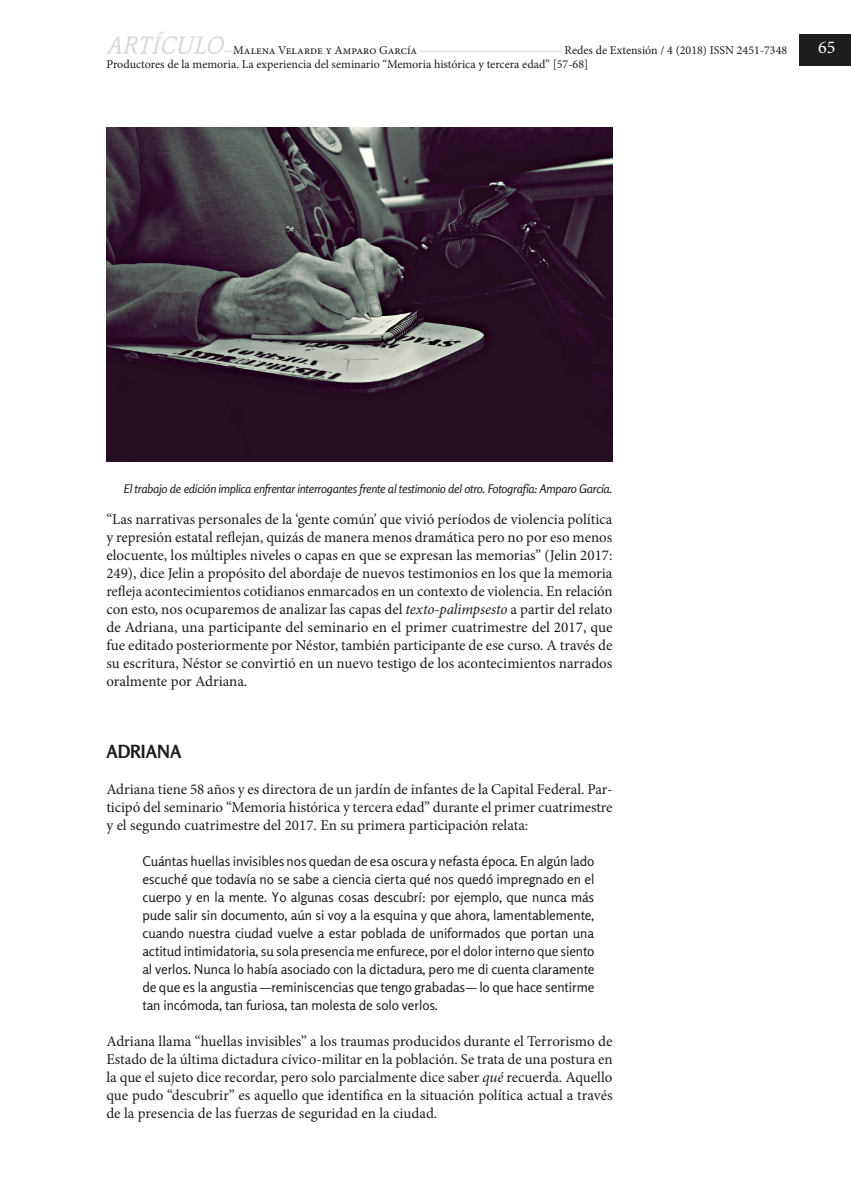
<style>
.page{position:relative;width:851px;height:1191px;background:#fff}
.page>*{position:absolute;margin:0;border:0;box-sizing:border-box;transform-origin:0 0}
.Art____Subtítulo{font:700 18px "Rosario";color:#1d1d1b}
.t1{font:18px "Minion Pro";color:#fff}
.Art____Texto_princip{font:15px/18px "Minion Pro";color:#1d1d1b;text-align:justify}
.Art____Cita{font:13.5px/18px "Rosario";letter-spacing:-.01em;color:#1d1d1b;text-align:justify}
.t2{font:12px "Minion Pro";color:#1d1d1b}
.Art____Fuente_cuadro{font:italic 12px "Rosario";letter-spacing:-.025em;color:#1d1d1b}
.s1{font-style:italic}
</style>
<div class="page">
<hr style="left:106px;top:51px;width:546px;height:1px;background:#dadada">
<div style="left:561px;top:43px;width:226px;height:15px;background:#fff"></div>
<div style="left:799px;top:35px;width:51px;height:31px;background:#1d1d1b"></div>
<div style="left:233px;top:43px;width:187px;height:15px;background:#fff"></div>
<svg style="left:106px;top:31px;width:118px;height:23px"></svg>
<img style="left:106px;top:128px;width:506px;height:333px">
<p class="t2" style="left:233px;top:42px;width:186px">Malena Velarde y Amparo García</p>
<p class="t2" style="left:564px;top:42px;width:224px">Redes de Extensión / 4 (2018) ISSN 2451-7348</p>
<p class="t1" style="left:818px;top:36px;width:19px">65</p>
<p class="t2" style="left:106px;top:56px;width:483px">Productores de la memoria. La experiencia del seminario “Memoria histórica y tercera edad” [57-68]</p>
<p class="Art____Fuente_cuadro" style="left:124px;top:481px;width:490px">El trabajo de edición implica enfrentar interrogantes frente al testimonio del otro. Fotografía: Amparo García.</p>
<p class="Art____Texto_princip" style="left:106px;top:510px;width:507px">“Las narrativas personales de la ‘gente común’ que vivió períodos de violencia política y represión estatal reflejan, quizás de manera menos dramática pero no por eso menos elocuente, los múltiples niveles o capas en que se expresan las memorias” (Jelin 2017:<br>249), dice Jelin a propósito del abordaje de nuevos testimonios en los que la memoria refleja acontecimientos cotidianos enmarcados en un contexto de violencia. En relación con esto, nos ocuparemos de analizar las capas del <span class="s1">texto-palimpsesto</span> a partir del relato de Adriana, una participante del seminario en el primer cuatrimestre del 2017, que fue editado posteriormente por Néstor, también participante de ese curso. A través de su escritura, Néstor se convirtió en un nuevo testigo de los acontecimientos narrados oralmente por Adriana.</p>
<p class="Art____Subtítulo" style="left:106px;top:740px;width:76px">ADRIANA</p>
<p class="Art____Texto_princip" style="left:106px;top:780px;width:507px">Adriana tiene 58 años y es directora de un jardín de infantes de la Capital Federal. Par&shy;ticipó del seminario “Memoria histórica y tercera edad” durante el primer cuatrimestre y el segundo cuatrimestre del 2017. En su primera participación relata:</p>
<p class="Art____Cita" style="left:142px;top:852px;width:453px">Cuántas huellas invisibles nos quedan de esa oscura y nefasta época. En algún lado escuché que todavía no se sabe a ciencia cierta qué nos quedó impregnado en el cuerpo y en la mente. Yo algunas cosas descubrí: por ejemplo, que nunca más pude salir sin documento, aún si voy a la esquina y que ahora, lamentablemente, cuando nuestra ciudad vuelve a estar poblada de uniformados que portan una actitud intimidatoria, su sola presencia me enfurece, por el dolor interno que siento al verlos. Nunca lo había asociado con la dictadura, pero me di cuenta claramente de que es la angustia —reminiscencias que tengo grabadas— lo que hace sentirme tan incómoda, tan furiosa, tan molesta de solo verlos.</p>
<p class="Art____Texto_princip" style="left:106px;top:1032px;width:507px">Adriana llama “huellas invisibles” a los traumas producidos durante el Terrorismo de Estado de la última dictadura cívico-militar en la población. Se trata de una postura en la que el sujeto dice recordar, pero solo parcialmente dice saber <span class="s1">qué</span> recuerda. Aquello que pudo “descubrir” es aquello que identifica en la situación política actual a través de la presencia de las fuerzas de seguridad en la ciudad.</p>
</div>
